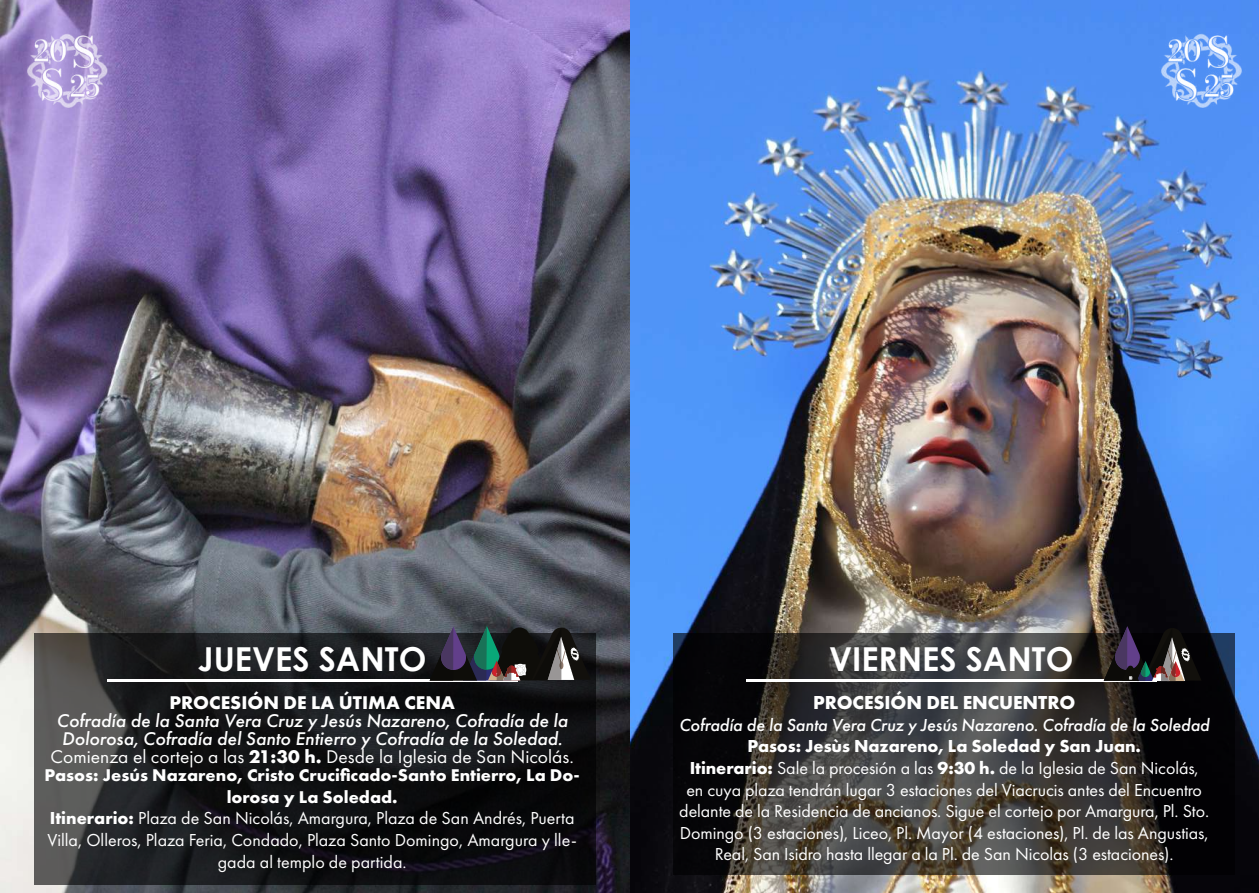
<style>
.page{position:relative;width:1259px;height:893px;background:#fff}
.page>*{position:absolute;margin:0;border:0;box-sizing:border-box;transform-origin:0 0}
.t1{font:700 33px "Century Gothic";color:#fff}
.t2{font:700 19.5px "Futura PT";letter-spacing:-.005em;color:#fff}
.t3{font:italic 500 19.05px/18px "Futura PT";color:#fff;text-align:center}
.t4{font:700 19.05px "Futura PT";color:#fff}
.t5{font:18px/21.6px "Futura PT";letter-spacing:-.005em;color:#fff;text-align:center}
.t6{font:italic 500 18px "Futura PT";letter-spacing:-.005em;color:#fff}
.t7{font:700 17.7px/21.6px "Futura PT";color:#fff;text-align:center}
.s1{font-weight:400;font-style:normal}
.s2{font-weight:700;font-style:normal}
.s3{font-weight:700}
</style>
<div class="page">
<img style="left:0;top:0;width:1259px;height:893px">
<img style="left:1154px;top:31px;width:95px;height:78px">
<img style="left:20px;top:31px;width:91px;height:78px">
<svg style="left:34px;top:633px;width:561px;height:251px;background:#1d1d1f"></svg>
<hr style="left:107px;top:679px;width:410px;height:3px;background:#fff">
<svg style="left:673px;top:633px;width:561px;height:241px;background:#2f2e2d"></svg>
<hr style="left:746px;top:679px;width:410px;height:3px;background:#fff">
<svg style="left:1103px;top:626px;width:98px;height:55px;background:#30292f"></svg>
<svg style="left:430px;top:625px;width:161px;height:56px;background:#353a3d"></svg>
<h1 class="t1" style="left:198px;top:634px;width:230px">JUEVES SANTO</h1>
<p class="t4" style="left:169px;top:691px;width:287px">PROCESIÓN DE LA ÚTIMA CENA</p>
<p class="t3" style="left:51px;top:712px;width:524px">Cofradía de la Santa Vera Cruz y Jesús Nazareno, Cofradía de la<br>Dolorosa, Cofradía del Santo Entierro y Cofradía de la Soledad.<br><span class="s1">Comienza el cortejo a las</span> <span class="s2">21:30 h.</span> <span class="s1">Desde la Iglesia de San Nicolás.</span></p>
<p class="t7" style="left:45px;top:764px;width:537px">Pasos: Jesús Nazareno, Cristo Crucificado-Santo Entierro, La Do&shy;lorosa y La Soledad.</p>
<p class="t5" style="left:47px;top:807px;width:531px"><span class="s3">Itinerario:</span> Plaza de San Nicolás, Amargura, Plaza de San Andrés, Puerta<br>Villa, Olleros, Plaza Feria, Condado, Plaza Santo Domingo, Amargura y lle&shy;gada al templo de partida.</p>
<h1 class="t1" style="left:829px;top:634px;width:246px">VIERNES SANTO</h1>
<p class="t2" style="left:813px;top:690px;width:264px">PROCESIÓN DEL ENCUENTRO</p>
<p class="t6" style="left:679px;top:714px;width:532px">Cofradía de la Santa Vera Cruz y Jesús Nazareno. Cofradía de la Soledad</p>
<p class="t5" style="left:679px;top:735px;width:531px"><span class="s3">Pasos: Jesùs Nazareno, La Soledad y San Juan.<br>Itinerario:</span> Sale la procesión a las <span class="s3">9:30 h.</span> de la Iglesia de San Nicolás, en cuya plaza tendrán lugar 3 estaciones del Viacrucis antes del Encuentro delante de la Residencia de ancianos. Sigue el cortejo por Amargura, Pl. Sto.<br>Domingo (3 estaciones), Liceo, Pl. Mayor (4 estaciones), Pl. de las Angustias, Real, San Isidro hasta llegar a la Pl. de San Nicolas (3 estaciones).</p>
</div>
